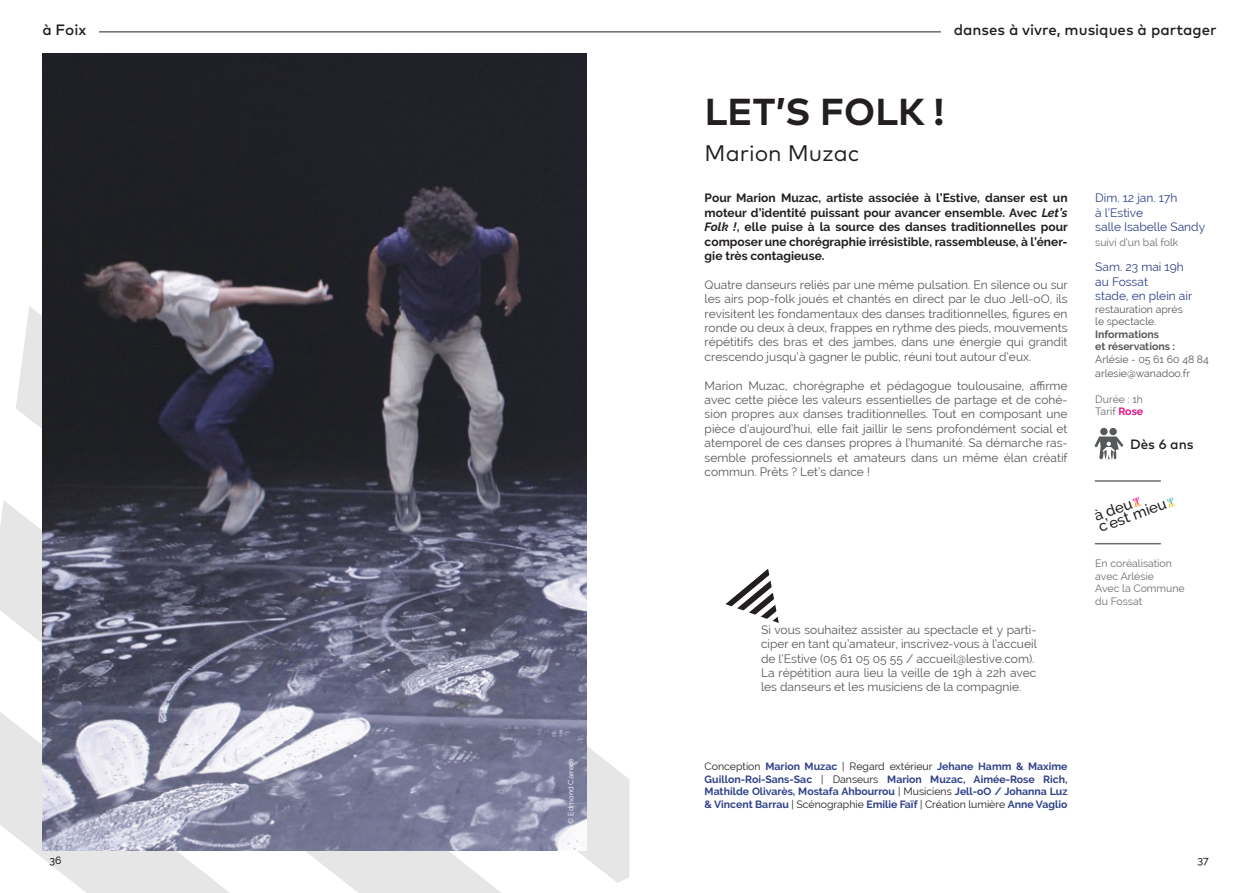
<style>
.page{position:relative;width:1259px;height:893px;background:#fff}
.page>*{position:absolute;margin:0;border:0;box-sizing:border-box;transform-origin:0 0}
.t1{font:700 37.5px "Mark Pro";letter-spacing:.005em;color:#231f20}
.t2{font:22.5px "Mark Pro";color:#231f20}
.t3{font:500 15px "Mark Pro";color:#231f20}
.t4{font:500 14.85px/12px "Raleway";color:#231f20}
.t5{font:500 13.5px "Mark Pro";color:#231f20}
.t6{font:12px/14.4px "Raleway";color:#57585a;text-align:justify}
.t7{font:700 12px/14.4px "Raleway";color:#231f20;text-align:justify}
.t8{font:12px/14.4px "Raleway";color:#304289}
.t9{font:700 10.5px/12.6px "Raleway";color:#304289;text-align:justify}
.t10{font:10.5px/12.6px "Raleway";color:#6c6d70}
.t11{font:10.5px/12.6px "Raleway";color:#57585a}
.t12{font:700 10.5px/12.6px "Raleway";color:#57585a}
.t13{font:500 10.5px "Raleway";color:#231f20}
.t14{font:7.5px "Raleway";color:#fff}
.s1{font-style:italic}
.s2{font-weight:700;color:#ea0e87}
.s3{font-weight:400;color:#231f20}
</style>
<div class="page">
<svg style="left:725px;top:569px;width:54px;height:54px"></svg>
<svg style="left:16px;top:303px;width:27px;height:116px;fill:#e6e6e6"></svg>
<svg style="left:0;top:419px;width:43px;height:194px;fill:#e6e6e6"></svg>
<svg style="left:0;top:613px;width:629px;height:194px"></svg>
<svg style="left:0;top:807px;width:629px;height:86px;fill:#e6e6e6"></svg>
<hr style="left:99px;top:32px;width:842px;height:1px;background:#231f20">
<img style="left:43px;top:53px;width:544px;height:797px">
<div style="left:1100px;top:428px;width:7px;height:7px;background:#575a5b;border-radius:50%"></div>
<div style="left:1109px;top:428px;width:7px;height:7px;background:#575a5b;border-radius:50%"></div>
<svg style="left:1094px;top:437px;width:29px;height:22px"></svg>
<svg style="left:1132px;top:497px;width:9px;height:11px"></svg>
<svg style="left:1166px;top:497px;width:10px;height:11px"></svg>
<hr style="left:1094px;top:480px;width:66px;height:2px;background:#6c6d70">
<hr style="left:1094px;top:543px;width:66px;height:1px;background:#6c6d70">
<p class="t3" style="left:43px;top:19px;width:45px">à Foix</p>
<p class="t14" style="left:566px;top:824px;width:67px;rotate:-90deg">© Edmond Carrere</p>
<p class="t3" style="left:953px;top:19px;width:264px">danses à vivre, musiques à partager</p>
<h1 class="t1" style="left:705px;top:84px;width:241px">LET’S FOLK !</h1>
<h2 class="t2" style="left:704px;top:136px;width:156px">Marion Muzac</h2>
<p class="t7" style="left:704px;top:191px;width:365px">Pour Marion Muzac, artiste associée à l’Estive, danser est un moteur d’identité puissant pour avancer ensemble. Avec <span class="s1">Let’s Folk !</span>, elle puise à la source des danses traditionnelles pour composer une chorégraphie irrésistible, rassembleuse, à l’éner&shy;gie très contagieuse.</p>
<p class="t6" style="left:704px;top:277px;width:365px">Quatre danseurs reliés par une même pulsation. En silence ou sur les airs pop-folk joués et chantés en direct par le duo Jell-oO, ils revisitent les fondamentaux des danses traditionnelles, figures en ronde ou deux à deux, frappes en rythme des pieds, mouvements répétitifs des bras et des jambes, dans une énergie qui grandit crescendo jusqu’à gagner le public, réuni tout autour d’eux.</p>
<p class="t6" style="left:704px;top:378px;width:365px">Marion Muzac, chorégraphe et pédagogue toulousaine, affirme avec cette pièce les valeurs essentielles de partage et de cohé&shy;sion propres aux danses traditionnelles. Tout en composant une pièce d’aujourd’hui, elle fait jaillir le sens profondément social et atemporel de ces danses propres à l’humanité. Sa démarche ras&shy;semble professionnels et amateurs dans un même élan créatif commun. Prêts ? Let’s dance !</p>
<p class="t6" style="left:761px;top:622px;width:277px;text-align:left">Si vous souhaitez assister au spectacle et y parti&shy;ciper en tant qu’amateur, inscrivez-vous à l’accueil de l’Estive (05 61 05 05 55 / accueil@lestive.com).<br>La répétition aura lieu la veille de 19h à 22h avec les danseurs et les musiciens de la compagnie.</p>
<p class="t8" style="left:1095px;top:191px;width:111px">Dim. 12 jan. 17h<br>à l’Estive<br>salle Isabelle Sandy</p>
<p class="t10" style="left:1095px;top:236px;width:85px">suivi d’un bal folk</p>
<p class="t8" style="left:1095px;top:260px;width:99px">Sam. 23 mai 19h au Fossat<br>stade, en plein air</p>
<p class="t11" style="left:1095px;top:303px;width:89px">restauration aprés le spectacle.</p>
<p class="t12" style="left:1095px;top:328px;width:81px">Informations<br>et réservations :</p>
<p class="t11" style="left:1095px;top:352px;width:115px;line-height:14.4px">Arlésie - 05 61 60 48 84 arlesie@wanadoo.fr</p>
<p class="t10" style="left:1095px;top:393px;width:49px">Durée : 1h<br>Tarif <span class="s2">Rose</span></p>
<p class="t5" style="left:1130px;top:434px;width:65px">Dès 6 ans</p>
<p class="t4" style="left:1092px;top:510px;width:73px;rotate:-20deg">à deu c’est mieu</p>
<p class="t10" style="left:1095px;top:557px;width:91px">En coréalisation avec Arlésie<br>Avec la Commune du Fossat</p>
<p class="t9" style="left:704px;top:760px;width:364px"><span class="s3">Conception</span> Marion Muzac <span class="s3">| Regard extérieur</span> Jehane Hamm &amp; Maxime Guillon-Roi-Sans-Sac <span class="s3">| Danseurs</span> Marion Muzac, Aimée-Rose Rich, Mathilde Olivarès, Mostafa Ahbourrou <span class="s3">| Musiciens</span> Jell-oO / Johanna Luz &amp; Vincent Barrau <span class="s3">| Scénographie</span> Emilie Faïf <span class="s3">| Création lumière</span> Anne Vaglio</p>
<p class="t13" style="left:49px;top:855px;width:14px">36</p>
<p class="t13" style="left:1197px;top:855px;width:13px">37</p>
</div>
